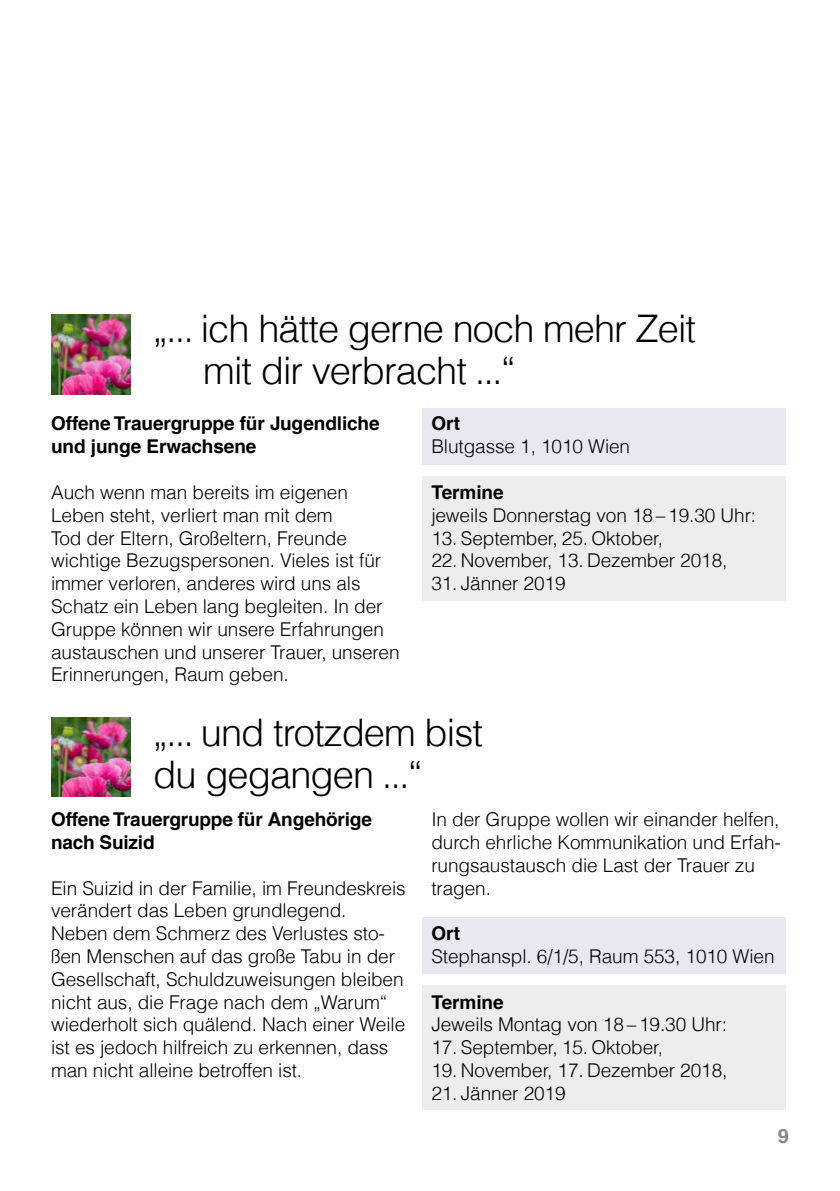
<style>
.page{position:relative;width:840px;height:1191px;background:#fff}
.page>*{position:absolute;margin:0;border:0;box-sizing:border-box;transform-origin:0 0}
.t1{font:300 38px/42px "Helvetica LT Com";letter-spacing:-.025em;color:#000}
.t2{font:700 20px "Helvetica LT Com";color:#878787}
.t3{font:300 19px/22.8px "Helvetica LT Com";letter-spacing:-.005em;color:#000}
.t4{font:700 19px/22.8px "Helvetica LT Com";letter-spacing:-.005em;color:#000}
</style>
<div class="page">
<div style="left:422px;top:408px;width:363px;height:57px;background:#ebe7f1"></div>
<div style="left:422px;top:476px;width:363px;height:125px;background:#ededed"></div>
<div style="left:422px;top:985px;width:363px;height:125px;background:#ededed"></div>
<div style="left:422px;top:917px;width:363px;height:57px;background:#ebe7f1"></div>
<img style="left:51px;top:315px;width:79px;height:79px">
<img style="left:51px;top:717px;width:79px;height:80px">
<h1 class="t1" style="left:203px;top:307px;width:494px;text-indent:-50px">„... ich hätte gerne noch mehr Zeit mit dir verbracht ...“</h1>
<p class="t4" style="left:431px;top:412px;width:30px">Ort</p>
<p class="t3" style="left:431px;top:435px;width:200px">Blutgasse 1, 1010 Wien</p>
<p class="t4" style="left:431px;top:481px;width:74px">Termine</p>
<p class="t3" style="left:431px;top:503px;width:326px">jeweils Donnerstag von 18 – 19.30 Uhr:</p>
<p class="t3" style="left:431px;top:526px;width:233px">13. September, 25. Oktober,</p>
<p class="t3" style="left:431px;top:549px;width:297px">22. November, 13. Dezember 2018,</p>
<p class="t3" style="left:431px;top:572px;width:136px">31. Jänner 2019</p>
<p class="t4" style="left:51px;top:412px;width:330px">Offene Trauergruppe für Jugendliche und junge Erwachsene</p>
<p class="t3" style="left:51px;top:480px;width:350px">Auch wenn man bereits im eigenen Leben steht, verliert man mit dem<br>Tod der Eltern, Großeltern, Freunde wichtige Bezugspersonen. Vieles ist für immer verloren, anderes wird uns als Schatz ein Leben lang begleiten. In der Gruppe können wir unsere Erfahrungen austauschen und unserer Trauer, unseren Erinnerungen, Raum geben.</p>
<h1 class="t1" style="left:153px;top:711px;width:331px">„... und trotzdem bist du gegangen ...“</h1>
<p class="t4" style="left:51px;top:808px;width:322px">Offene Trauergruppe für Angehörige nach Suizid</p>
<p class="t3" style="left:51px;top:876px;width:356px">Ein Suizid in der Familie, im Freundeskreis verändert das Leben grundlegend.<br>Neben dem Schmerz des Verlustes sto&shy;ßen Menschen auf das große Tabu in der Gesellschaft, Schuldzuweisungen bleiben nicht aus, die Frage nach dem „Warum“ wiederholt sich quälend. Nach einer Weile ist es jedoch hilfreich zu erkennen, dass man nicht alleine betroffen ist.</p>
<p class="t3" style="left:431px;top:807px;width:351px">In der Gruppe wollen wir einander helfen, durch ehrliche Kommunikation und Erfah&shy;rungsaustausch die Last der Trauer zu tragen.</p>
<p class="t4" style="left:431px;top:922px;width:30px">Ort</p>
<p class="t3" style="left:431px;top:944px;width:344px">Stephanspl. 6/1/5, Raum 553, 1010 Wien</p>
<p class="t4" style="left:431px;top:990px;width:74px">Termine</p>
<p class="t3" style="left:431px;top:1013px;width:297px">Jeweils Montag von 18 – 19.30 Uhr:</p>
<p class="t3" style="left:431px;top:1035px;width:233px">17. September, 15. Oktober,</p>
<p class="t3" style="left:431px;top:1058px;width:297px">19. November, 17. Dezember 2018,</p>
<p class="t3" style="left:431px;top:1081px;width:136px">21. Jänner 2019</p>
<p class="t2" style="left:777px;top:1123px;width:13px">9</p>
</div>
